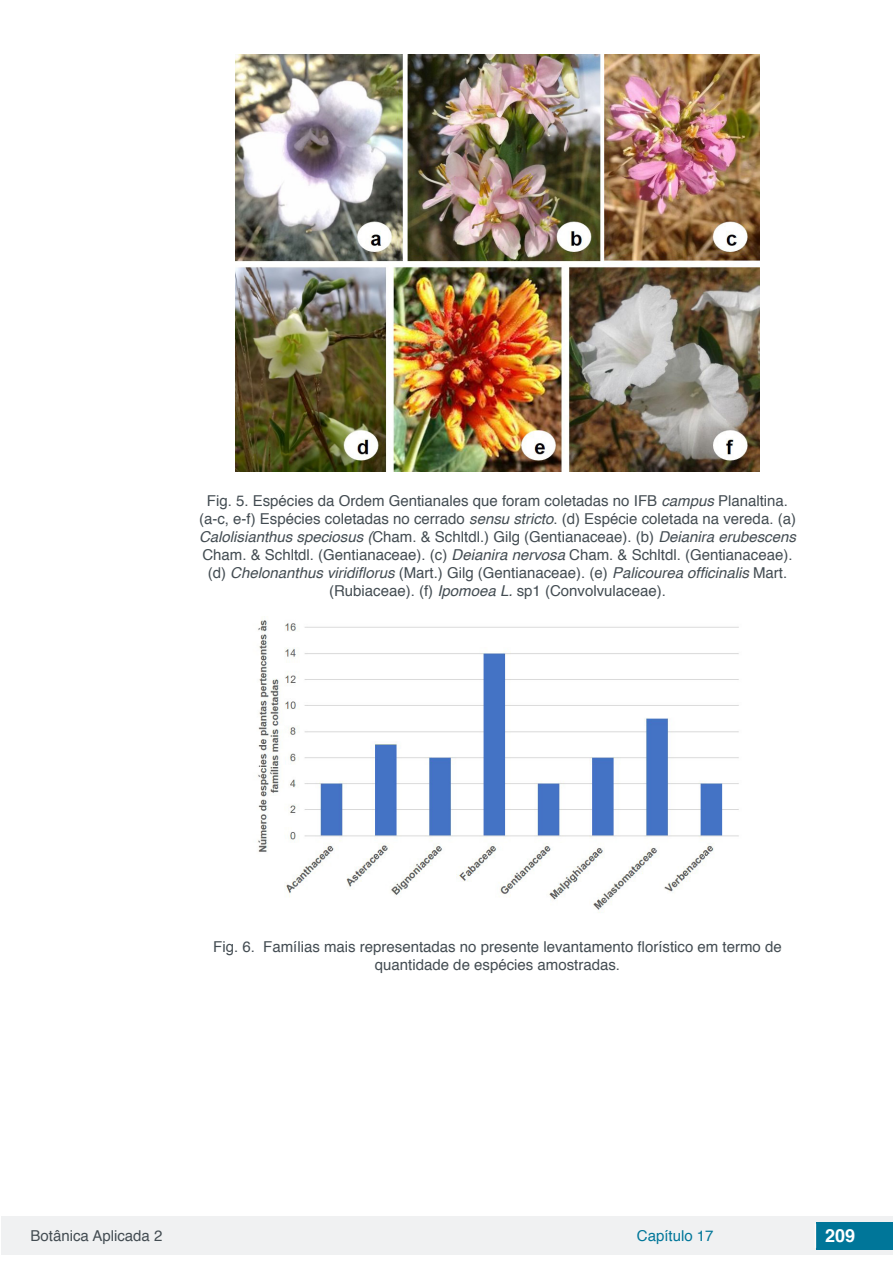
<style>
.page{position:relative;width:893px;height:1263px;background:#fff}
.page>*{position:absolute;margin:0;border:0;box-sizing:border-box;transform-origin:0 0}
.t1{font:700 18px "Helvetica";color:#fff}
.info_tab_gra_imag{font:15px/18px "Helvetica";color:#434c52;text-align:center}
.t2{font:15px "Helvetica";color:#007699}
.s1{font-style:italic}
</style>
<div class="page">
<div style="left:1px;top:1216px;width:891px;height:38px;background:#f0f1f2"></div>
<div style="left:816px;top:1222px;width:77px;height:27px;background:#007699"></div>
<svg style="left:815px;top:1224px;width:1px;height:24px"></svg>
<img style="left:236px;top:54px;width:523px;height:417px">
<img style="left:257px;top:620px;width:482px;height:293px">
<p class="info_tab_gra_imag" style="left:199px;top:492px;width:598px">Fig. 5. Espécies da Ordem Gentianales que foram coletadas no IFB <span class="s1">campus</span> Planaltina. (a-c, e-f) Espécies coletadas no cerrado <span class="s1">sensu stricto</span>. (d) Espécie coletada na vereda. (a)<br><span class="s1">Calolisianthus speciosus (</span>Cham. &amp; Schltdl.) Gilg (Gentianaceae). (b) <span class="s1">Deianira erubescens </span>Cham. &amp; Schltdl. (Gentianaceae). (c) <span class="s1">Deianira nervosa</span> Cham. &amp; Schltdl. (Gentianaceae). (d) <span class="s1">Chelonanthus viridiflorus</span> (Mart.) Gilg (Gentianaceae). (e) <span class="s1">Palicourea officinalis</span> Mart. (Rubiaceae). (f) <span class="s1">Ipomoea L.</span> sp1 (Convolvulaceae).</p>
<p class="info_tab_gra_imag" style="left:213px;top:938px;width:570px">Fig. 6. Famílias mais representadas no presente levantamento florístico em termo de quantidade de espécies amostradas.</p>
<p class="info_tab_gra_imag" style="left:31px;top:1227px;width:133px">Botânica Aplicada 2</p>
<p class="t2" style="left:637px;top:1224px;width:78px">Capítulo 17</p>
<p class="t1" style="left:825px;top:1221px;width:32px">209</p>
</div>
